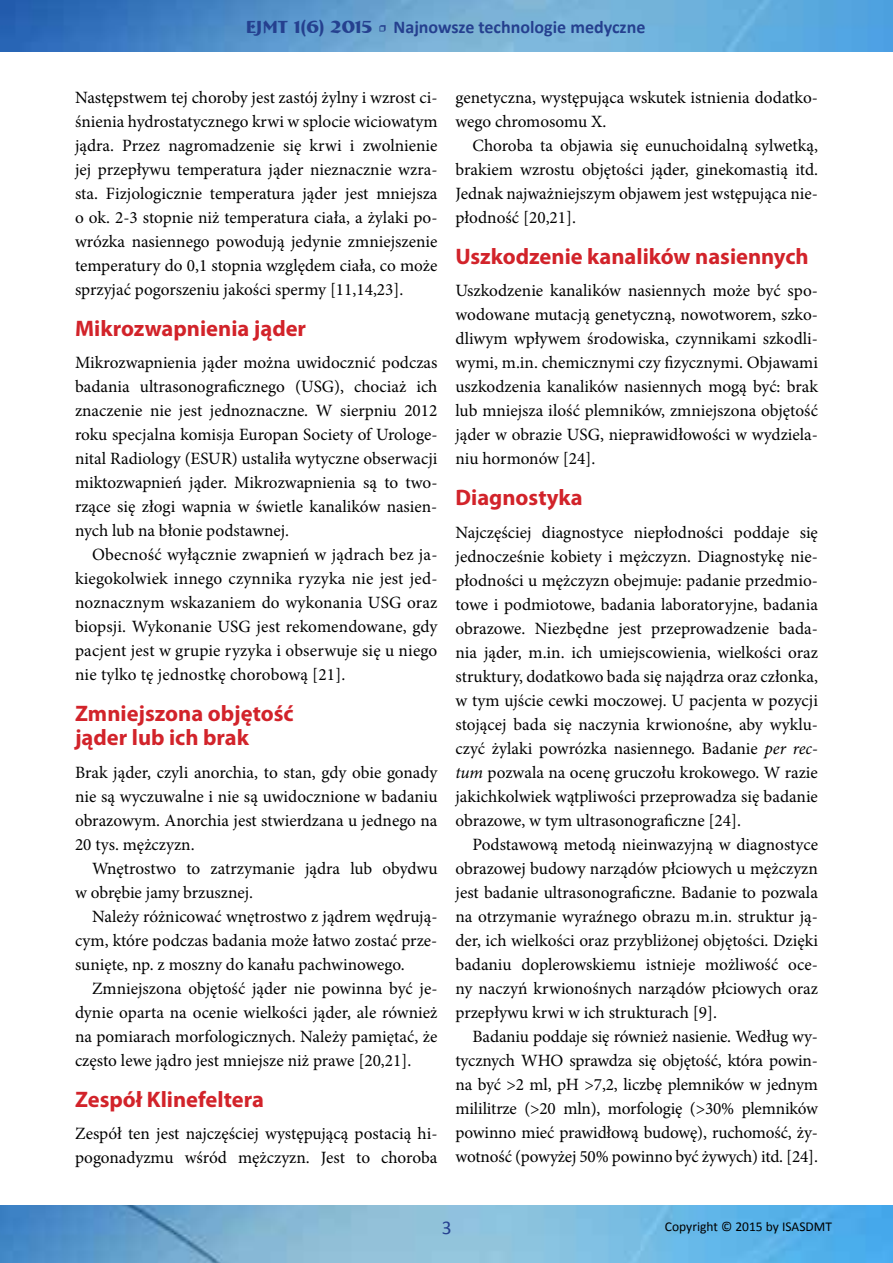
<style>
.page{position:relative;width:893px;height:1263px;background:#fff}
.page>*{position:absolute;margin:0;border:0;box-sizing:border-box;transform-origin:0 0}
.t1{font:700 22.5px/24px "Myriad Pro";color:#d2232a}
.t2{font:19.5px "Calibri";color:#25408f}
.t3{font:700 18px "Calibri";color:#25408f}
.t4{font:17.25px/24px "Minion Pro";color:#000;text-align:justify}
.t5{font:13.5px "Calibri";color:#000}
.s1{font-family:"Bremen BT"}
.s2{font-family:"Minion Pro";font-weight:400}
.s3{font-style:italic}
</style>
<div class="page">
<img style="left:0;top:0;width:893px;height:52px">
<img style="left:0;top:1205px;width:893px;height:58px">
<p class="t3" style="left:246px;top:15px;width:401px"><span class="s1">EJMT 1(6) 2015</span> <span class="s2">•</span> Najnowsze technologie medyczne</p>
<p class="t4" style="left:75px;top:85px;width:364px">Następstwem tej choroby jest zastój żylny i wzrost ci&shy;śnienia hydrostatycznego krwi w splocie wiciowatym jądra. Przez nagromadzenie się krwi i zwolnienie jej przepływu temperatura jąder nieznacznie wzra&shy;sta. Fizjologicznie temperatura jąder jest mniejsza o ok. 2-3 stopnie niż temperatura ciała, a żylaki po&shy;wrózka nasiennego powodują jedynie zmniejszenie temperatury do 0,1 stopnia względem ciała, co może sprzyjać pogorszeniu jakości spermy [11,14,23].</p>
<h1 class="t1" style="left:75px;top:315px;width:233px">Mikrozwapnienia jąder</h1>
<p class="t4" style="left:75px;top:351px;width:364px">Mikrozwapnienia jąder można uwidocznić podczas badania ultrasonograficznego (USG), chociaż ich znaczenie nie jest jednoznaczne. W sierpniu 2012 roku specjalna komisja Europan Society of Urologe&shy;nital Radiology (ESUR) ustaliła wytyczne obserwacji miktozwapnień jąder. Mikrozwapnienia są to two&shy;rzące się złogi wapnia w świetle kanalików nasien&shy;nych lub na błonie podstawnej.</p>
<p class="t4" style="left:75px;top:543px;width:364px;text-indent:17px">Obecność wyłącznie zwapnień w jądrach bez ja&shy;kiegokolwiek innego czynnika ryzyka nie jest jed&shy;noznacznym wskazaniem do wykonania USG oraz biopsji. Wykonanie USG jest rekomendowane, gdy pacjent jest w grupie ryzyka i obserwuje się u niego nie tylko tę jednostkę chorobową [21].</p>
<h1 class="t1" style="left:75px;top:701px;width:220px">Zmniejszona objętość jąder lub ich brak</h1>
<p class="t4" style="left:75px;top:760px;width:364px">Brak jąder, czyli anorchia, to stan, gdy obie gonady nie są wyczuwalne i nie są uwidocznione w badaniu obrazowym. Anorchia jest stwierdzana u jednego na 20 tys. mężczyzn.</p>
<p class="t4" style="left:75px;top:856px;width:364px;text-indent:17px">Wnętrostwo to zatrzymanie jądra lub obydwu w obrębie jamy brzusznej.</p>
<p class="t4" style="left:75px;top:904px;width:364px;text-indent:17px">Należy różnicować wnętrostwo z jądrem wędrują&shy;cym, które podczas badania może łatwo zostać prze&shy;sunięte, np. z moszny do kanału pachwinowego.</p>
<p class="t4" style="left:75px;top:976px;width:364px;text-indent:17px">Zmniejszona objętość jąder nie powinna być je&shy;dynie oparta na ocenie wielkości jąder, ale również na pomiarach morfologicznych. Należy pamiętać, że często lewe jądro jest mniejsze niż prawe [20,21].</p>
<h1 class="t1" style="left:75px;top:1086px;width:190px">Zespół Klinefeltera</h1>
<p class="t4" style="left:75px;top:1122px;width:364px">Zespół ten jest najczęściej występującą postacią hi&shy;pogonadyzmu wśród mężczyzn. Jest to choroba</p>
<p class="t4" style="left:455px;top:85px;width:364px">genetyczna, występująca wskutek istnienia dodatko&shy;wego chromosomu X.</p>
<p class="t4" style="left:455px;top:133px;width:364px;text-indent:17px">Choroba ta objawia się eunuchoidalną sylwetką, brakiem wzrostu objętości jąder, ginekomastią itd.<br>Jednak najważniejszym objawem jest wstępująca nie&shy;płodność [20,21].</p>
<h1 class="t1" style="left:455px;top:243px;width:355px">Uszkodzenie kanalików nasiennych</h1>
<p class="t4" style="left:455px;top:279px;width:364px">Uszkodzenie kanalików nasiennych może być spo&shy;wodowane mutacją genetyczną, nowotworem, szko&shy;dliwym wpływem środowiska, czynnikami szkodli&shy;wymi, m.in. chemicznymi czy fizycznymi. Objawami uszkodzenia kanalików nasiennych mogą być: brak lub mniejsza ilość plemników, zmniejszona objętość jąder w obrazie USG, nieprawidłowości w wydziela&shy;niu hormonów [24].</p>
<h1 class="t1" style="left:455px;top:485px;width:129px">Diagnostyka</h1>
<p class="t4" style="left:455px;top:520px;width:364px">Najczęściej diagnostyce niepłodności poddaje się jednocześnie kobiety i mężczyzn. Diagnostykę nie&shy;płodności u mężczyzn obejmuje: padanie przedmio&shy;towe i podmiotowe, badania laboratoryjne, badania obrazowe. Niezbędne jest przeprowadzenie bada&shy;nia jąder, m.in. ich umiejscowienia, wielkości oraz struktury, dodatkowo bada się najądrza oraz członka, w tym ujście cewki moczowej. U pacjenta w pozycji stojącej bada się naczynia krwionośne, aby wyklu&shy;czyć żylaki powrózka nasiennego. Badanie <span class="s3">per rec&shy;tum</span> pozwala na ocenę gruczołu krokowego. W razie jakichkolwiek wątpliwości przeprowadza się badanie obrazowe, w tym ultrasonograficzne [24].</p>
<p class="t4" style="left:455px;top:832px;width:364px;text-indent:17px">Podstawową metodą nieinwazyjną w diagnostyce obrazowej budowy narządów płciowych u mężczyzn jest badanie ultrasonograficzne. Badanie to pozwala na otrzymanie wyraźnego obrazu m.in. struktur ją&shy;der, ich wielkości oraz przybliżonej objętości. Dzięki badaniu doplerowskiemu istnieje możliwość oce&shy;ny naczyń krwionośnych narządów płciowych oraz przepływu krwi w ich strukturach [9].</p>
<p class="t4" style="left:455px;top:1024px;width:364px;text-indent:17px">Badaniu poddaje się również nasienie. Według wy&shy;tycznych WHO sprawdza się objętość, która powin&shy;na być &gt;2 ml, pH &gt;7,2, liczbę plemników w jednym mililitrze (&gt;20 mln), morfologię (&gt;30% plemników powinno mieć prawidłową budowę), ruchomość, ży&shy;wotność (powyżej 50% powinno być żywych) itd. [24].</p>
<p class="t2" style="left:442px;top:1215px;width:11px">3</p>
<p class="t5" style="left:665px;top:1218px;width:169px">Copyright © 2015 by ISASDMT</p>
</div>
